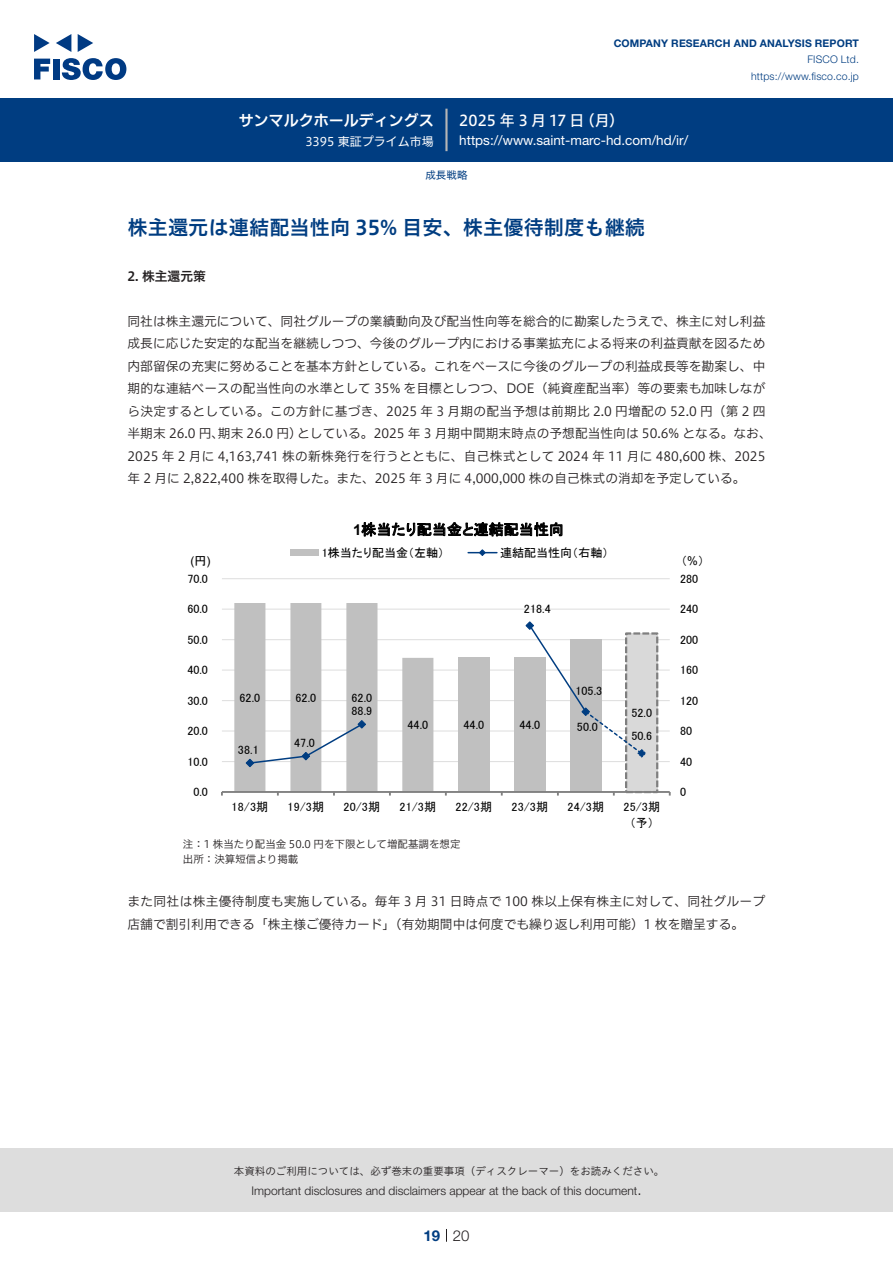
<style>
.page{position:relative;width:893px;height:1263px;background:#fff}
.page>*{position:absolute;margin:0;border:0;box-sizing:border-box;transform-origin:0 0}
.t1{font:20.25px "Hiragino UD Sans Std W6";color:#003d81}
.t2{font:15px "Hiragino UD Sans F Std N W5";letter-spacing:.005em;color:#fff}
.t3{font:15px "Hiragino UD Sans F Std N W6";color:#fff}
.t4{font:300 15px "Helvetica Neue LT Std";color:#231f20}
.t5{font:700 15px "Helvetica Neue LT Std";color:#003d81}
.t6{font:14.85px "MS P Gothic";letter-spacing:.01em;color:#000}
.t7{font:13.5px "Helvetica Neue LT Std";color:#fff}
.t8{font:12.75px/22.5px "Hiragino UD Sans F Std N W3";color:#231f20}
.t9{font:12.75px "Hiragino UD Sans F Std N W6";color:#231f20}
.t10{font:12.15px "MS P Gothic";letter-spacing:.005em;color:#000}
.t11{font:12px "MS P Gothic";letter-spacing:.005em;color:#000}
.t12{font:300 12px "Helvetica Neue LT Std";color:#231f20}
.t13{font:12px "Hiragino UD Sans F Std N W4";color:#fff}
.t14{font:12px "Arial";color:#000}
.t15{font:10.5px "Hiragino UD Sans Std W3";color:#231f20}
.t16{font:10.5px/15px "Hiragino UD Sans F Std N W3";color:#231f20}
.t17{font:700 10.5px "Helvetica Neue LT Std";letter-spacing:.015em;color:#003d81}
.t18{font:300 10.5px/16.5px "Helvetica Neue LT Std";letter-spacing:.015em;color:#003d81;text-align:right}
.t19{font:10.5px "Hiragino UD Sans F Std N W4";color:#003d81}
.s1{font-family:"MS P Gothic"}
.s2{font-family:"Arial";font-weight:700}
.s3{font-family:"Arial"}
</style>
<div class="page">
<div style="left:0;top:1148px;width:893px;height:64px;background:#ddd"></div>
<svg style="left:34px;top:59px;width:16px;height:20px"></svg>
<div style="left:53px;top:59px;width:6px;height:20px;background:#003a83"></div>
<svg style="left:62px;top:58px;width:64px;height:22px"></svg>
<svg style="left:34px;top:34px;width:16px;height:18px"></svg>
<svg style="left:78px;top:34px;width:15px;height:18px"></svg>
<svg style="left:56px;top:34px;width:15px;height:18px"></svg>
<div style="left:0;top:98px;width:893px;height:64px;background:#003d81"></div>
<hr style="left:445px;top:109px;width:3px;height:42px;background:#b5b5b6">
<svg style="left:446px;top:1229px;width:1px;height:13px"></svg>
<hr style="left:222px;top:761px;width:448px;height:1px;background:#ddd">
<hr style="left:222px;top:731px;width:448px;height:1px;background:#ddd">
<hr style="left:222px;top:700px;width:448px;height:1px;background:#ddd">
<hr style="left:222px;top:670px;width:448px;height:1px;background:#ddd">
<hr style="left:222px;top:639px;width:448px;height:1px;background:#ddd">
<hr style="left:222px;top:609px;width:448px;height:1px;background:#ddd">
<hr style="left:222px;top:578px;width:448px;height:1px;background:#ddd">
<div style="left:458px;top:658px;width:31px;height:134px;background:#c0c0c0"></div>
<div style="left:514px;top:658px;width:31px;height:134px;background:#c0c0c0"></div>
<div style="left:570px;top:640px;width:31px;height:152px;background:#bfbfbf"></div>
<div style="left:626px;top:633px;width:31px;height:159px;background:#d9d9d9"></div>
<div style="left:625px;top:632px;width:33px;height:161px;border:2px dashed #7f7f7f"></div>
<hr style="left:222px;top:791px;width:448px;height:2px;background:#808080">
<svg style="left:433px;top:630px;width:155px;height:135px"></svg>
<svg style="left:234px;top:603px;width:199px;height:192px"></svg>
<svg style="left:525px;top:621px;width:9px;height:9px"></svg>
<svg style="left:581px;top:707px;width:65px;height:51px"></svg>
<div style="left:290px;top:550px;width:29px;height:6px;background:#c0c0c0"></div>
<svg style="left:468px;top:549px;width:29px;height:7px"></svg>
<p class="t3" style="left:239px;top:109px;width:197px">サンマルクホールディングス</p>
<p class="t13" style="left:305px;top:132px;width:130px">3395 東証プライム市場</p>
<p class="t17" style="left:614px;top:37px;width:247px">COMPANY RESEARCH AND ANALYSIS REPORT</p>
<p class="t18" style="left:751px;top:51px;width:109px">FISCO Ltd. https://www.fisco.co j p.</p>
<p class="t2" style="left:459px;top:109px;width:127px">2025 年 3 月 17 日</p>
<p class="t2" style="left:580px;top:109px;width:46px">（月(</p>
<p class="t7" style="left:459px;top:132px;width:231px">https://www.saint-marc-hd.com/ h d /i r/</p>
<p class="t19" style="left:425px;top:167px;width:43px">成長戦略</p>
<h1 class="t1" style="left:128px;top:212px;width:519px">株主還元は連結配当性向 35% 目安、株主優待制度も継続</h1>
<p class="t9" style="left:128px;top:266px;width:80px">2. 株主還元策</p>
<p class="t8" style="left:128px;top:309px;width:639px">同社は株主還元について、同社グループの業績動向及び配当性向等を総合的に勘案したうえで、株主に対し利益</p>
<p class="t8" style="left:128px;top:331px;width:639px">成長に応じた安定的な配当を継続しつつ、今後のグループ内における事業拡充による将来の利益貢献を図るため</p>
<p class="t8" style="left:128px;top:354px;width:639px">内部留保の充実に努めることを基本方針としている。これをベースに今後のグループの利益成長等を勘案し、中</p>
<p class="t8" style="left:128px;top:376px;width:639px">期的な連結ベースの配当性向の水準として 35% を目標としつつ、DOE（純資産配当率）等の要素も加味しなが</p>
<p class="t8" style="left:128px;top:399px;width:639px">ら決定するとしている。この方針に基づき、2025 年 3 月期の配当予想は前期比 2.0 円増配の 52.0 円（第 2 四</p>
<p class="t8" style="left:297px;top:421px;width:476px">としている。2025 年 3 月期中間期末時点の予想配当性向は 50.6% となる。なお、</p>
<p class="t8" style="left:218px;top:421px;width:86px">期末 26.0 円）</p>
<p class="t8" style="left:128px;top:421px;width:639px">半期末 26.0 円、<br>2025 年 2 月に 4,163,741 株の新株発行を行うとともに、自己株式として 2024 年 11 月に 480,600 株、2025年 2 月に 2,822,400 株を取得した。また、2025 年 3 月に 4,000,000 株の自己株式の消却を予定している。</p>
<p class="t14" style="left:190px;top:553px;width:22px"><span class="s1">円</span>( (</p>
<p class="t6" style="left:353px;top:522px;width:212px"><span class="s2">1</span>株当たり配当金と連結配当性向</p>
<p class="t11" style="left:500px;top:546px;width:110px">連結配当性向（右軸(</p>
<p class="t11" style="left:322px;top:546px;width:124px">1株当たり配当金（左軸）</p>
<p class="t11" style="left:681px;top:554px;width:24px"><span class="s3">%</span>) (</p>
<p class="t11" style="left:188px;top:572px;width:22px">70.0</p>
<p class="t11" style="left:680px;top:572px;width:20px">280</p>
<p class="t10" style="left:188px;top:603px;width:22px">60.0</p>
<p class="t10" style="left:524px;top:603px;width:28px">218.4</p>
<p class="t10" style="left:680px;top:603px;width:20px">240</p>
<p class="t11" style="left:188px;top:633px;width:22px">50.0</p>
<p class="t11" style="left:680px;top:633px;width:20px">200</p>
<p class="t11" style="left:188px;top:664px;width:22px">40.0</p>
<p class="t11" style="left:680px;top:664px;width:20px">160</p>
<p class="t11" style="left:188px;top:694px;width:22px">30.0</p>
<p class="t11" style="left:239px;top:691px;width:22px">62.0</p>
<p class="t11" style="left:295px;top:691px;width:22px">62.0</p>
<p class="t11" style="left:351px;top:691px;width:22px">62.0</p>
<p class="t11" style="left:575px;top:684px;width:28px">105.3</p>
<p class="t11" style="left:680px;top:694px;width:20px">120</p>
<p class="t11" style="left:351px;top:704px;width:22px">88.9</p>
<p class="t11" style="left:631px;top:707px;width:22px">52.0</p>
<p class="t11" style="left:188px;top:725px;width:22px">20.0</p>
<p class="t11" style="left:238px;top:744px;width:22px">38.1</p>
<p class="t11" style="left:294px;top:736px;width:22px">47.0</p>
<p class="t11" style="left:407px;top:719px;width:22px">44.0</p>
<p class="t11" style="left:463px;top:719px;width:22px">44.0</p>
<p class="t11" style="left:519px;top:719px;width:22px">44.0</p>
<p class="t11" style="left:577px;top:720px;width:22px">50.0</p>
<p class="t11" style="left:631px;top:729px;width:22px">50.6</p>
<p class="t11" style="left:680px;top:725px;width:13px">80</p>
<p class="t11" style="left:188px;top:755px;width:22px">10.0</p>
<p class="t11" style="left:680px;top:755px;width:13px">40</p>
<p class="t11" style="left:194px;top:786px;width:16px">0.0</p>
<p class="t11" style="left:680px;top:786px;width:8px">0</p>
<p class="t11" style="left:232px;top:801px;width:38px">18/3期</p>
<p class="t11" style="left:288px;top:801px;width:38px">19/3期</p>
<p class="t11" style="left:344px;top:801px;width:38px">20/3期</p>
<p class="t11" style="left:400px;top:801px;width:38px">21/3期</p>
<p class="t11" style="left:456px;top:801px;width:38px">22/3期</p>
<p class="t11" style="left:512px;top:801px;width:38px">23/3期</p>
<p class="t11" style="left:568px;top:801px;width:38px">24/3期</p>
<p class="t11" style="left:624px;top:801px;width:38px">25/3期</p>
<p class="t11" style="left:630px;top:817px;width:26px">予（ (</p>
<p class="t16" style="left:183px;top:836px;width:279px">注：1 株当たり配当金 50.0 円を下限として増配基調を想定出所：決算短信より掲載</p>
<p class="t8" style="left:128px;top:889px;width:639px">また同社は株主優待制度も実施している。毎年 3 月 31 日時点で 100 株以上保有株主に対して、同社グループ店舗で割引利用できる「株主様ご優待カード」（有効期間中は何度でも繰り返し利用可能）1 枚を贈呈する。</p>
<p class="t15" style="left:234px;top:1163px;width:432px">本資料のご利用については、必ず巻末の重要事項（ディスクレーマー）をお読みください。</p>
<p class="t4" style="left:637px;top:1180px;width:6px">.</p>
<p class="t12" style="left:251px;top:1183px;width:387px">Important disclosures and disclaimers appear at the back of this document</p>
<p class="t5" style="left:423px;top:1226px;width:18px">19</p>
<p class="t4" style="left:453px;top:1226px;width:18px">20</p>
</div>
